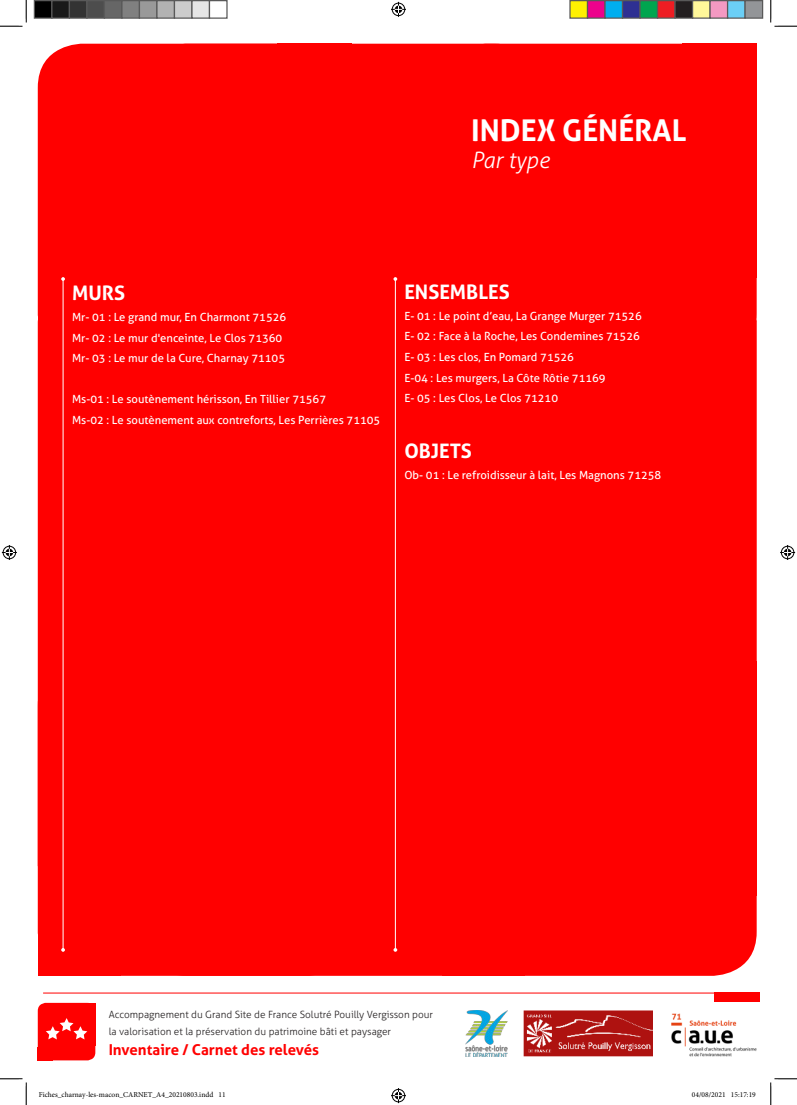
<style>
.page{position:relative;width:797px;height:1105px;background:#fff}
.page>*{position:absolute;margin:0;border:0;box-sizing:border-box;transform-origin:0 0}
.t1{font:700 30px "Aller";color:#fff}
.t2{font:italic 300 22.5px "Aller";color:#fff}
.t3{font:700 20px "Aller";color:#fff}
.t4{font:700 15px "Aller";color:#f00}
.t5{font:11.25px/20.6px "Aller";color:#fff}
.t6{font:300 10px/17.5px "Aller";color:#231f20}
.t7{font:7.5px "Minion Pro";color:#000}
</style>
<div class="page">
<div style="left:38px;top:314px;width:718px;height:559px;background:#f00;border-radius:8px"></div>
<hr style="left:43px;top:993px;width:689px;height:1px;background:#f00">
<div style="left:442px;top:44px;width:314px;height:314px;background:#f00;border-radius:44px"></div>
<div style="left:682px;top:44px;width:74px;height:234px;background:#f00"></div>
<div style="left:442px;top:662px;width:314px;height:314px;background:#f00;border-radius:44px"></div>
<div style="left:38px;top:1003px;width:57px;height:57px;background:#f00;border-radius:8px"></div>
<div style="left:82px;top:1003px;width:13px;height:43px;background:#f00"></div>
<div style="left:38px;top:1047px;width:15px;height:13px;background:#f00"></div>
<div style="left:38px;top:44px;width:314px;height:314px;background:#f00;border-radius:44px"></div>
<div style="left:38px;top:662px;width:314px;height:314px;background:#f00;border-radius:44px"></div>
<div style="left:38px;top:901px;width:83px;height:75px;background:#f00"></div>
<div style="left:142px;top:44px;width:396px;height:314px;background:#f00;border-radius:44px"></div>
<div style="left:142px;top:662px;width:396px;height:314px;background:#f00;border-radius:44px"></div>
<svg style="left:46px;top:1018px;width:41px;height:21px"></svg>
<div style="left:714px;top:993px;width:45px;height:9px;background:#f00"></div>
<img style="left:671px;top:1013px;width:86px;height:44px">
<img style="left:524px;top:1010px;width:128px;height:46px">
<img style="left:465px;top:1011px;width:42px;height:45px">
<hr style="left:63px;top:279px;width:1px;height:671px;background:#fff">
<svg style="left:61px;top:277px;width:4px;height:4px"></svg>
<svg style="left:61px;top:948px;width:4px;height:4px"></svg>
<hr style="left:395px;top:279px;width:1px;height:671px;background:#fff">
<svg style="left:393px;top:277px;width:4px;height:4px"></svg>
<svg style="left:393px;top:948px;width:4px;height:4px"></svg>
<svg style="left:0;top:0;width:27px;height:27px"></svg>
<svg style="left:0;top:1078px;width:27px;height:27px"></svg>
<svg style="left:770px;top:0;width:27px;height:27px"></svg>
<svg style="left:770px;top:1078px;width:27px;height:27px"></svg>
<svg style="left:391px;top:2px;width:15px;height:15px"></svg>
<svg style="left:391px;top:1088px;width:15px;height:15px"></svg>
<svg style="left:2px;top:545px;width:15px;height:15px"></svg>
<svg style="left:780px;top:545px;width:15px;height:15px"></svg>
<div style="left:34px;top:1px;width:18px;height:17px;background:#000"></div>
<div style="left:34px;top:0;width:19px;height:19px;border:1px solid #595959"></div>
<div style="left:52px;top:1px;width:17px;height:17px;background:#191919"></div>
<div style="left:51px;top:0;width:19px;height:19px;border:1px solid #595959"></div>
<div style="left:69px;top:1px;width:18px;height:17px;background:#333"></div>
<div style="left:69px;top:0;width:19px;height:19px;border:1px solid #595959"></div>
<div style="left:87px;top:1px;width:17px;height:17px;background:#4d4d4d"></div>
<div style="left:86px;top:0;width:19px;height:19px;border:1px solid #595959"></div>
<div style="left:104px;top:1px;width:18px;height:17px;background:#666"></div>
<div style="left:104px;top:0;width:19px;height:19px;border:1px solid #595959"></div>
<div style="left:122px;top:1px;width:17px;height:17px;background:#808080"></div>
<div style="left:121px;top:0;width:19px;height:19px;border:1px solid #595959"></div>
<div style="left:139px;top:1px;width:18px;height:17px;background:#999"></div>
<div style="left:139px;top:0;width:19px;height:19px;border:1px solid #595959"></div>
<div style="left:157px;top:1px;width:17px;height:17px;background:#b2b2b2"></div>
<div style="left:156px;top:0;width:19px;height:19px;border:1px solid #595959"></div>
<div style="left:174px;top:1px;width:18px;height:17px;background:#ccc"></div>
<div style="left:174px;top:0;width:19px;height:19px;border:1px solid #595959"></div>
<div style="left:192px;top:1px;width:17px;height:17px;background:#e5e5e5"></div>
<div style="left:191px;top:0;width:19px;height:19px;border:1px solid #595959"></div>
<div style="left:209px;top:0;width:19px;height:19px;border:1px solid #595959"></div>
<div style="left:570px;top:1px;width:17px;height:17px;background:#fff101"></div>
<div style="left:569px;top:0;width:19px;height:19px;border:1px solid #595959"></div>
<div style="left:587px;top:1px;width:18px;height:17px;background:#ed028c"></div>
<div style="left:587px;top:0;width:18px;height:19px;border:1px solid #595959"></div>
<div style="left:605px;top:1px;width:17px;height:17px;background:#00aeef"></div>
<div style="left:604px;top:0;width:19px;height:19px;border:1px solid #595959"></div>
<div style="left:622px;top:1px;width:18px;height:17px;background:#2e3092"></div>
<div style="left:622px;top:0;width:18px;height:19px;border:1px solid #595959"></div>
<div style="left:640px;top:1px;width:17px;height:17px;background:#00a54f"></div>
<div style="left:639px;top:0;width:19px;height:19px;border:1px solid #595959"></div>
<div style="left:657px;top:1px;width:18px;height:17px;background:#ee1d23"></div>
<div style="left:657px;top:0;width:18px;height:19px;border:1px solid #595959"></div>
<div style="left:675px;top:1px;width:17px;height:17px;background:#231f20"></div>
<div style="left:674px;top:0;width:19px;height:19px;border:1px solid #595959"></div>
<div style="left:692px;top:1px;width:18px;height:17px;background:#fff79a"></div>
<div style="left:692px;top:0;width:18px;height:19px;border:1px solid #595959"></div>
<div style="left:710px;top:1px;width:17px;height:17px;background:#f499c2"></div>
<div style="left:709px;top:0;width:19px;height:19px;border:1px solid #595959"></div>
<div style="left:727px;top:1px;width:18px;height:17px;background:#6bcff6"></div>
<div style="left:727px;top:0;width:18px;height:19px;border:1px solid #595959"></div>
<div style="left:745px;top:1px;width:17px;height:17px;background:#939598"></div>
<div style="left:744px;top:0;width:19px;height:19px;border:1px solid #595959"></div>
<h1 class="t1" style="left:471px;top:113px;width:217px">INDEX GÉNÉRAL</h1>
<h2 class="t2" style="left:471px;top:152px;width:80px">Par type</h2>
<h3 class="t3" style="left:72px;top:282px;width:54px">MURS</h3>
<p class="t5" style="left:72px;top:308px;width:216px">Mr- 01 : Le grand mur, En Charmont 71526<br>Mr- 02 : Le mur d'enceinte, Le Clos 71360<br>Mr- 03 : Le mur de la Cure, Charnay 71105</p>
<p class="t5" style="left:72px;top:390px;width:310px">Ms-01 : Le soutènement hérisson, En Tillier 71567<br>Ms-02 : Le soutènement aux contreforts, Les Perrières 71105</p>
<h3 class="t3" style="left:404px;top:281px;width:107px">ENSEMBLES</h3>
<p class="t5" style="left:404px;top:307px;width:239px">E- 01 : Le point d’eau, La Grange Murger 71526<br>E- 02 : Face à la Roche, Les Condemines 71526<br>E- 03 : Les clos, En Pomard 71526<br>E-04 : Les murgers, La Côte Rôtie 71169<br>E- 05 : Les Clos, Le Clos 71210</p>
<h3 class="t3" style="left:404px;top:440px;width:69px">OBJETS</h3>
<p class="t5" style="left:404px;top:466px;width:258px">Ob- 01 : Le refroidisseur à lait, Les Magnons 71258</p>
<p class="t6" style="left:109px;top:1006px;width:326px">Accompagnement du Grand Site de France Solutré Pouilly Vergisson pour la valorisation et la préservation du patrimoine bâti et paysager</p>
<h3 class="t4" style="left:109px;top:1041px;width:212px">Inventaire / Carnet des relevés</h3>
<p class="t7" style="left:39px;top:1092px;width:188px">Fiches_charnay-les-macon_CARNET_A4_20210803.indd 11</p>
<p class="t7" style="left:692px;top:1092px;width:65px">04/08/2021 15:17:19</p>
</div>
